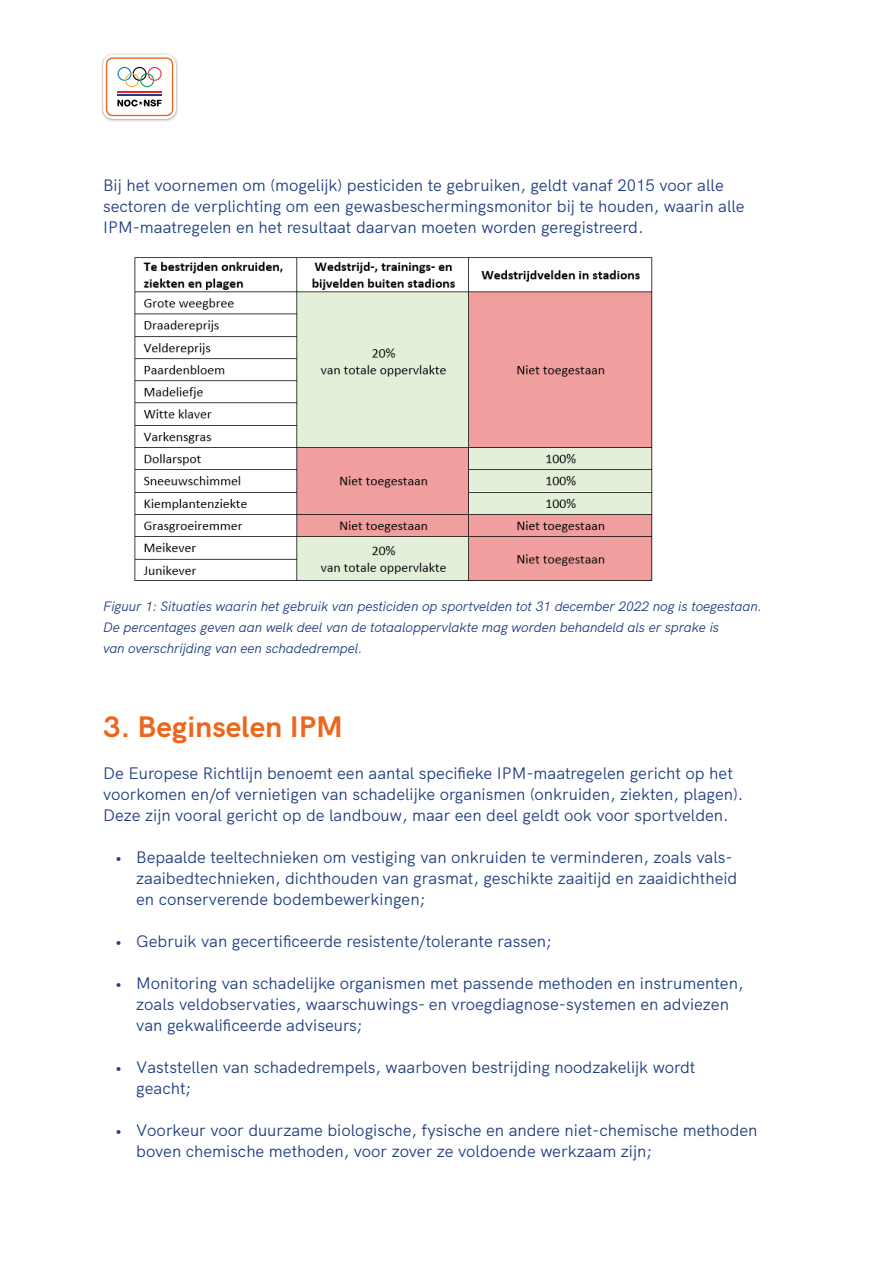
<style>
.page{position:relative;width:893px;height:1263px;background:#fff}
.page>*{position:absolute;margin:0;border:0;box-sizing:border-box;transform-origin:0 0}
.t1{font:700 30px "HK Grotesk";color:#ec671c}
.t2{font:16.5px/21px "HK Grotesk";color:#1f3d7f}
.t3{font:italic 13.5px/21px "HK Grotesk";color:#1f3d7f}
</style>
<div class="page">
<img style="left:101px;top:53px;width:77px;height:69px">
<svg style="left:103px;top:55px;width:73px;height:64px"></svg>
<img style="left:134px;top:257px;width:519px;height:324px">
<p class="t2" style="left:103px;top:173px;width:643px">Bij het voornemen om (mogelijk) pesticiden te gebruiken, geldt vanaf 2015 voor alle sectoren de verplichting om een gewasbeschermingsmonitor bij te houden, waarin alle<br>IPM-maatregelen en het resultaat daarvan moeten worden geregistreerd.</p>
<p class="t3" style="left:103px;top:594px;width:617px">Situaties waarin het gebruik van pesticiden op sportvelden tot 31 december 2022 nog is toegestaan.<br>De percentages geven aan welk deel van de totaaloppervlakte mag worden behandeld als er sprake is van overschrijding van een schadedrempel.</p>
<p class="t3" style="left:103px;top:594px;width:660px">F guur 1: Situaties waarin het gebruik van pesticiden op spor velden tot 31 december 2022 nog is toegestaan.</p>
<h1 class="t1" style="left:103px;top:703px;width:241px">3. Beginselen IPM</h1>
<p class="t2" style="left:103px;top:761px;width:642px">De Europese Richtlijn benoemt een aantal specifieke IPM-maatregelen gericht op het voorkomen en/of vernietigen van schadelijke organismen (onkruiden, ziekten, plagen).<br>Deze zijn vooral gericht op de landbouw, maar een deel geldt ook voor sportvelden.</p>
<p class="t2" style="left:136px;top:845px;width:603px;text-indent:-21px">• bepaalde teeltechnieken om vestiging van onkruiden te verminderen, zoals vals&shy;zaaibedtechnieken, dichthouden van grasmat, geschikte zaaitijd en zaaidichtheid en conserverende bodembewerkingen;</p>
<p class="t2" style="left:115px;top:929px;width:434px">• gebruik van gecertificeerde resistente/tolerante rassen;</p>
<p class="t2" style="left:136px;top:971px;width:608px;text-indent:-21px">• monitoring van schadelijke organismen met passende methoden en instrumenten, zoals veldobservaties, waarschuwings- en vroegdiagnose-systemen en adviezen van gekwalificeerde adviseurs;</p>
<p class="t2" style="left:136px;top:1055px;width:558px;text-indent:-21px">• vaststellen van schadedrempels, waarboven bestrijding noodzakelijk wordt geacht;</p>
<p class="t2" style="left:136px;top:1118px;width:620px;text-indent:-21px">• voorkeur voor duurzame biologische, fysische en andere niet-chemische methoden boven chemische methoden, voor zover ze voldoende werkzaam zijn;</p>
<p class="t2" style="left:136px;top:845px;width:12px">B</p>
<p class="t2" style="left:136px;top:929px;width:417px">Gebruik van gecert ficeerde resistente/tolerante rassen;</p>
<p class="t2" style="left:136px;top:971px;width:16px">M</p>
<p class="t2" style="left:136px;top:1055px;width:561px">Vastste len van schadedrempels, waarboven bestrijding noodzakelijk wordt</p>
<p class="t2" style="left:136px;top:1118px;width:623px">Voorkeur voor duurzame biologische, fysische en andere niet-chemische methoden</p>
</div>
